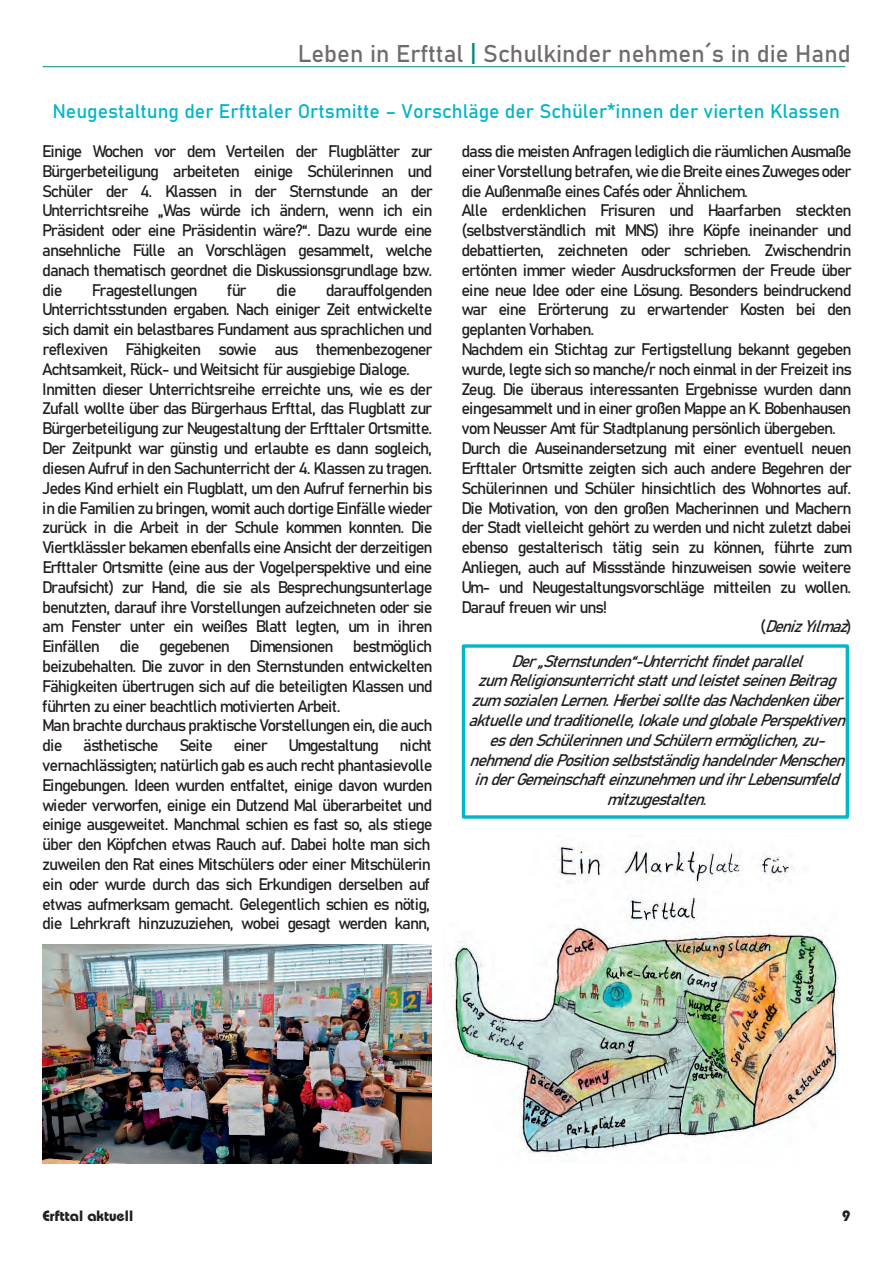
<style>
.page{position:relative;width:893px;height:1263px;background:#fff}
.page>*{position:absolute;margin:0;border:0;box-sizing:border-box;transform-origin:0 0}
.t1{font:24px "Bahnschrift+T42";color:#6f6b6c}
.t2{font:19.5px "Bahnschrift Bold+T42";color:#01b5ca}
.t3{font:16.5px/19.8px "Bahnschrift Semi Bold+T42";letter-spacing:-.07em;color:#231f20}
.t4{font:italic 16.5px/19.8px "Bahnschrift Semi Bold+T42";letter-spacing:-.065em;color:#231f20;text-align:center}
.t5{font:700 15px "Bauhaus";color:#231f20}
.s1{color:#00887d}
.s2{font-style:normal}
</style>
<div class="page">
<hr style="left:43px;top:66px;width:802px;height:1px;background:#00887d">
<div style="left:462px;top:644px;width:387px;height:175px;border:3px solid #01b5ca"></div>
<img style="left:450px;top:846px;width:389px;height:310px">
<img style="left:42px;top:944px;width:389px;height:219px">
<h1 class="t1" style="left:298px;top:45px;width:554px">Leben in Erfttal <span class="s1">|</span> Schulkinder nehmen´s in die Hand</h1>
<p class="t2" style="left:52px;top:104px;width:789px">Neugestaltung der Erfttaler Ortsmitte – Vorschläge der Schüler*innen der vierten Klassen</p>
<p class="t3" style="left:42px;top:143px;width:392px;text-align:justify">Einige Wochen vor dem Verteilen der Flugblätter zur Bürgerbeteiligung arbeiteten einige Schülerinnen und Schüler der 4. Klassen in der Sternstunde an der Unterrichtsreihe „Was würde ich ändern, wenn ich ein Präsident oder eine Präsidentin wäre?“. Dazu wurde eine ansehnliche Fülle an Vorschlägen gesammelt, welche danach thematisch geordnet die Diskussionsgrundlage bzw. die</p>
<p class="t3" style="left:461px;top:143px;width:392px">dass die meisten Anfragen lediglich die räumlichen Ausmaße</p>
<p class="t3" style="left:461px;top:163px;width:392px">einer Vorstellung betrafen, wie die Breite eines Zuweges oder</p>
<p class="t3" style="left:461px;top:183px;width:288px">die Außenmaße eines Cafés oder Ähnlichem.</p>
<p class="t3" style="left:461px;top:202px;width:392px">Alle erdenklichen Frisuren und Haarfarben steckten</p>
<p class="t3" style="left:461px;top:222px;width:392px">(selbstverständlich mit MNS) ihre Köpfe ineinander und</p>
<p class="t3" style="left:461px;top:242px;width:392px">debattierten, zeichneten oder schrieben. Zwischendrin</p>
<p class="t3" style="left:461px;top:262px;width:392px">ertönten immer wieder Ausdrucksformen der Freude über</p>
<p class="t3" style="left:461px;top:282px;width:391px">eine neue Idee oder eine Lösung. Besonders beindruckend</p>
<p class="t3" style="left:461px;top:301px;width:392px">war eine Erörterung zu erwartender Kosten bei den</p>
<p class="t3" style="left:461px;top:321px;width:134px">geplanten Vorhaben.</p>
<p class="t3" style="left:461px;top:341px;width:392px">Nachdem ein Stichtag zur Fertigstellung bekannt gegeben</p>
<p class="t3" style="left:461px;top:361px;width:392px">wurde, legte sich so manche/r noch einmal in der Freizeit ins</p>
<p class="t3" style="left:461px;top:381px;width:392px">Zeug. Die überaus interessanten Ergebnisse wurden dann</p>
<p class="t3" style="left:461px;top:400px;width:391px">eingesammelt und in einer großen Mappe an K. Bobenhausen</p>
<p class="t3" style="left:461px;top:420px;width:376px">vom Neusser Amt für Stadtplanung persönlich übergeben.</p>
<p class="t3" style="left:461px;top:440px;width:392px">Durch die Auseinandersetzung mit einer eventuell neuen</p>
<p class="t3" style="left:461px;top:460px;width:392px">Erfttaler Ortsmitte zeigten sich auch andere Begehren der</p>
<p class="t3" style="left:461px;top:480px;width:391px">Schülerinnen und Schüler hinsichtlich des Wohnortes auf.</p>
<p class="t3" style="left:461px;top:500px;width:392px">Die Motivation, von den großen Macherinnen und Machern</p>
<p class="t3" style="left:461px;top:519px;width:391px">der Stadt vielleicht gehört zu werden und nicht zuletzt dabei</p>
<p class="t3" style="left:461px;top:539px;width:393px">ebenso gestalterisch tätig sein zu können, führte zum</p>
<p class="t3" style="left:461px;top:559px;width:392px">Anliegen, auch auf Missstände hinzuweisen sowie weitere</p>
<p class="t3" style="left:461px;top:579px;width:391px">Um- und Neugestaltungsvorschläge mitteilen zu wollen.</p>
<p class="t3" style="left:461px;top:599px;width:147px">Darauf freuen wir uns!</p>
<p class="t4" style="left:760px;top:618px;width:94px"><span class="s2">(</span> DenizYılmaz<span class="s2">)</span></p>
<p class="t4" style="left:468px;top:653px;width:383px">Der„Sternstunden“-Unterricht findet parallel<br>zum Religionsunterricht statt und leistet seinen Beitrag zum sozialenLernen.Hierbeisollte das Nachdenken über aktuelle und traditionelle, lokale und globale Perspektiven es den Schülerinnen und Schülern ermöglichen, zu&shy;nehmend die Position selbstständig handelnderMenschen in der Gemeinschaft einzunehmen undihrLebensumfeld mitzugestalten.</p>
<p class="t3" style="left:42px;top:282px;width:392px;text-indent:283px">darauffolgenden Unterrichtsstunden ergaben. Nach einiger Zeit entwickelte sich damit ein belastbares Fundament aus sprachlichen und reflexiven Fähigkeiten sowie aus themenbezogener Achtsamkeit, Rück- und Weitsicht für ausgiebige Dialoge.<br>Inmitten dieser Unterrichtsreihe erreichte uns, wie es der Zufall wollte über das Bürgerhaus Erfttal, das Flugblatt zur Bürgerbeteiligung zur Neugestaltung der Erfttaler Ortsmitte.<br>Der Zeitpunkt war günstig und erlaubte es dann sogleich, diesen Aufruf in den Sachunterricht der 4. Klassen zu tragen.<br>Jedes Kind erhielt ein Flugblatt, um den Aufruf fernerhin bis in die Familien zu bringen, womit auch dortige Einfälle wieder zurück in die Arbeit in der Schule kommen konnten. Die Viertklässler bekamen ebenfalls eine Ansicht der derzeitigen Erfttaler Ortsmitte (eine aus der Vogelperspektive und eine Draufsicht) zur Hand, die sie als Besprechungsunterlage benutzten, darauf ihre Vorstellungen aufzeichneten oder sie am Fenster unter ein weißes Blatt legten, um in ihren Einfällen die gegebenen Dimensionen bestmöglich beizubehalten. Die zuvor in den Sternstunden entwickelten Fähigkeiten übertrugen sich auf die beteiligten Klassen und führten zu einer beachtlich motivierten Arbeit.<br>Man brachte durchaus praktische Vorstellungen ein, die auch die ästhetische Seite einer</p>
<p class="t3" style="left:92px;top:282px;width:107px">Fragestellungen</p>
<p class="t3" style="left:227px;top:282px;width:21px">für</p>
<p class="t3" style="left:276px;top:282px;width:22px">die</p>
<p class="t3" style="left:42px;top:737px;width:392px;text-indent:246px">Umgestaltung nicht vernachlässigten; natürlich gab es auch recht phantasievolle Eingebungen. Ideen wurden entfaltet, einige davon wurden wieder verworfen, einige ein Dutzend Mal überarbeitet und einige ausgeweitet. Manchmal schien es fast so, als stiege über den Köpfchen etwas Rauch auf. Dabei holte man sich zuweilen den Rat eines Mitschülers oder einer Mitschülerin ein oder wurde durch das sich Erkundigen derselben auf etwas aufmerksam gemacht. Gelegentlich schien es nötig, die Lehrkraft hinzuzuziehen, wobei gesagt werden kann,</p>
<p class="t5" style="left:42px;top:1206px;width:92px">Erfttal aktuell</p>
<p class="t5" style="left:842px;top:1206px;width:10px">9</p>
</div>
